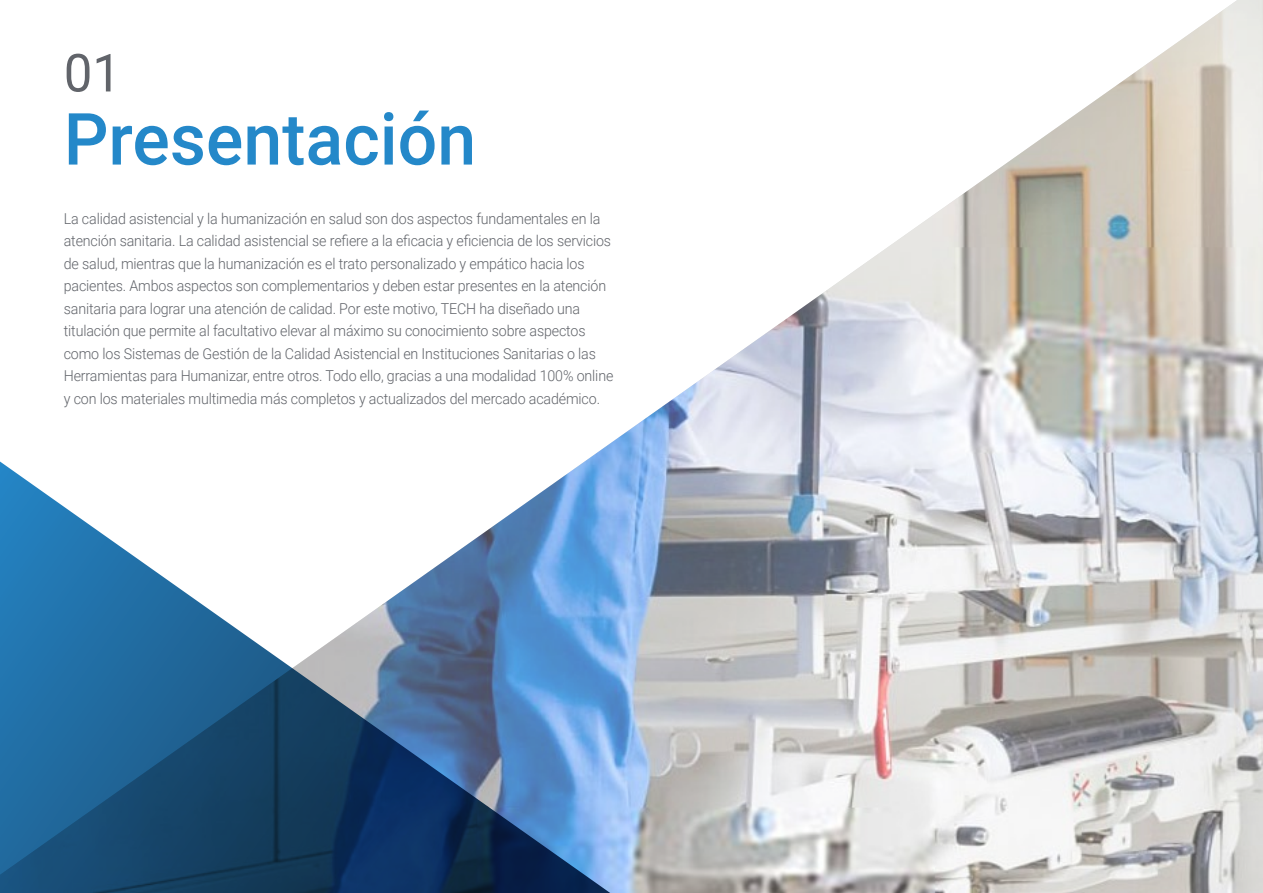
<style>
.page{position:relative;width:1263px;height:893px;background:#fff}
.page>*{position:absolute;margin:0;border:0;box-sizing:border-box;transform-origin:0 0}
.t1{font:500 72px "Roboto";color:#2488c9}
.t2{font:52.5px "Roboto";color:#61646a}
.t3{font:300 15px/22.5px "Roboto";letter-spacing:-.01em;color:#61646a;scale:.95 1}
</style>
<div class="page">
<img style="left:606px;top:0;width:657px;height:893px">
<svg style="left:0;top:446px;width:640px;height:447px"></svg>
<h2 class="t2" style="left:64px;top:36px;width:59px">01</h2>
<h1 class="t1" style="left:64px;top:89px;width:414px">Presentación</h1>
<p class="t3" style="left:64px;top:207px;width:580px">La calidad asistencial y la humanización en salud son dos aspectos fundamentales en la atención sanitaria. La calidad asistencial se refiere a la eficacia y eficiencia de los servicios de salud, mientras que la humanización es el trato personalizado y empático hacia los pacientes. Ambos aspectos son complementarios y deben estar presentes en la atención sanitaria para lograr una atención de calidad. Por este motivo, TECH ha diseñado una titulación que permite al facultativo elevar al máximo su conocimiento sobre aspectos como los Sistemas de Gestión de la Calidad Asistencial en Instituciones Sanitarias o las Herramientas para Humanizar, entre otros. Todo ello, gracias a una modalidad 100% online y con los materiales multimedia más completos y actualizados del mercado académico.</p>
</div>
